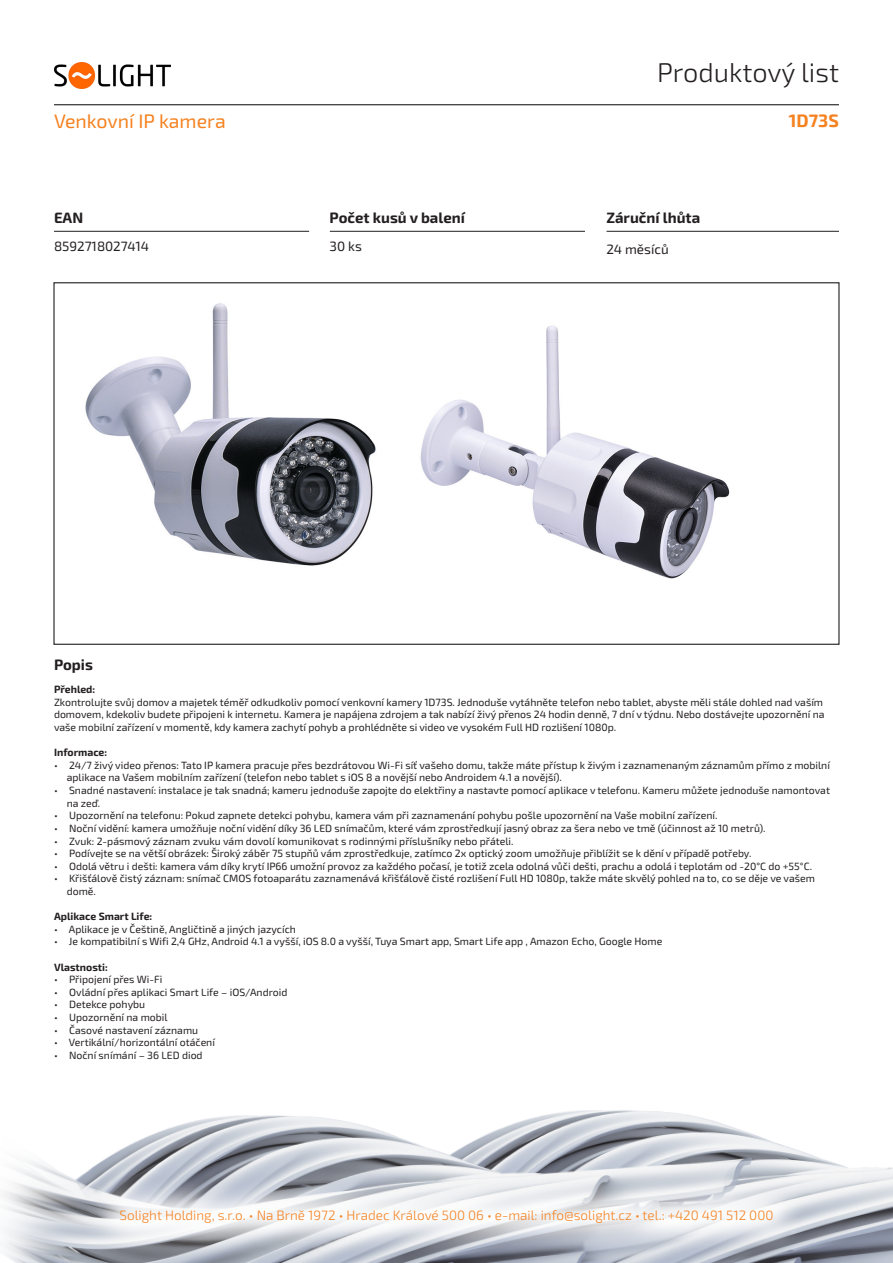
<style>
.page{position:relative;width:893px;height:1263px;background:#fff}
.page>*{position:absolute;margin:0;border:0;box-sizing:border-box;transform-origin:0 0}
.t1{font:300 27px "Exo 2.0";color:#231f20}
.t2{font:19.5px "Exo 2.0";color:#f58220}
.Kód_produktu{font:700 18px "Exo 2.0";color:#f58220}
.t3{font:700 15px "Exo 2.0";color:#231f20}
.t4{font:300 13.5px "Exo 2.0";color:#f58220}
.t5{font:13.5px "Exo 2.0";color:#231f20}
.t6{font:10.5px/12.6px "Exo 2.0";color:#231f20}
.t7{font:700 10.5px "Exo 2.0";color:#231f20}
.s1{font-weight:700}
</style>
<div class="page">
<img style="left:3px;top:1110px;width:890px;height:153px">
<svg style="left:85px;top:1174px;width:723px;height:84px"></svg>
<hr style="left:54px;top:104px;width:785px;height:1px;background:#231f20">
<hr style="left:607px;top:231px;width:232px;height:1px;background:#231f20">
<hr style="left:330px;top:231px;width:255px;height:1px;background:#231f20">
<hr style="left:54px;top:231px;width:255px;height:1px;background:#231f20">
<img style="left:54px;top:63px;width:116px;height:26px">
<img style="left:85px;top:303px;width:291px;height:263px">
<img style="left:420px;top:326px;width:310px;height:253px">
<h1 class="t1" style="left:657px;top:57px;width:183px">Produktový list</h1>
<p class="t2" style="left:54px;top:110px;width:173px">Venkovní IP kamera</p>
<p class="Kód_produktu" style="left:789px;top:110px;width:52px">1D73S</p>
<h3 class="t3" style="left:54px;top:209px;width:31px">EAN</h3>
<h3 class="t3" style="left:330px;top:209px;width:137px">Počet kusů v balení</h3>
<h3 class="t3" style="left:606px;top:209px;width:95px">Záruční lhůta</h3>
<p class="t5" style="left:54px;top:238px;width:97px">8592718027414</p>
<p class="t5" style="left:330px;top:238px;width:34px">30 ks</p>
<p class="t5" style="left:606px;top:241px;width:64px">24 měsíců</p>
<h3 class="t3" style="left:54px;top:655px;width:40px">Popis</h3>
<p class="t6" style="left:54px;top:683px;width:772px"><span class="s1">Přehled:<br></span>Zkontrolujte svůj domov a majetek téměř odkudkoliv pomocí venkovní kamery 1D73S. Jednoduše vytáhněte telefon nebo tablet, abyste měli stále dohled nad vaším domovem, kdekoliv budete připojeni k internetu. Kamera je napájena zdrojem a tak nabízí živý přenos 24 hodin denně, 7 dní v týdnu. Nebo dostávejte upozornění na vaše mobilní zařízení v momentě, kdy kamera zachytí pohyb a prohlédněte si video ve vysokém Full HD rozlišení 1080p.</p>
<p class="t7" style="left:54px;top:746px;width:55px">Informace:</p>
<p class="t6" style="left:67px;top:759px;width:765px;text-indent:-13px">• 24/7 živý video přenos: Tato IP kamera pracuje přes bezdrátovou Wi-Fi síť vašeho domu, takže máte přístup k živým i zaznamenaným záznamům přímo z mobilní aplikace na Vašem mobilním zařízení (telefon nebo tablet s iOS 8 a novější nebo Androidem 4.1 a novější).</p>
<p class="t6" style="left:67px;top:784px;width:765px;text-indent:-13px">• Snadné nastavení: instalace je tak snadná; kameru jednoduše zapojte do elektřiny a nastavte pomocí aplikace v telefonu. Kameru můžete jednoduše namontovat na zeď.</p>
<p class="t6" style="left:54px;top:809px;width:665px">• Upozornění na telefonu: Pokud zapnete detekci pohybu, kamera vám při zaznamenání pohybu pošle upozornění na Vaše mobilní zařízení.</p>
<p class="t6" style="left:54px;top:822px;width:713px">• Noční vidění: kamera umožňuje noční vidění díky 36 LED snímačům, které vám zprostředkují jasný obraz za šera nebo ve tmě (účinnost až 10 metrů).</p>
<p class="t6" style="left:54px;top:835px;width:461px">• Zvuk: 2-pásmový záznam zvuku vám dovolí komunikovat s rodinnými příslušníky nebo přáteli.</p>
<p class="t6" style="left:54px;top:847px;width:699px">• Podívejte se na větší obrázek: Široký záběr 75 stupňů vám zprostředkuje, zatímco 2x optický zoom umožňuje přiblížit se k dění v případě potřeby.</p>
<p class="t6" style="left:54px;top:860px;width:760px">• Odolá větru i dešti: kamera vám díky krytí IP66 umožní provoz za každého počasí, je totiž zcela odolná vůči dešti, prachu a odolá i teplotám od -20°C do +55°C.</p>
<p class="t6" style="left:67px;top:872px;width:750px;text-indent:-13px">• Křišťálově čistý záznam: snímač CMOS fotoaparátu zaznamenává křišťálově čisté rozlišení Full HD 1080p, takže máte skvělý pohled na to, co se děje ve vašem domě.</p>
<p class="t7" style="left:54px;top:910px;width:100px">Aplikace Smart Life:</p>
<p class="t6" style="left:54px;top:923px;width:243px">• Aplikace je v Češtině, Angličtině a jiných jazycích</p>
<p class="t6" style="left:54px;top:935px;width:610px">• Je kompatibilní s Wifi 2,4 GHz, Android 4.1 a vyšší, iOS 8.0 a vyšší, Tuya Smart app, Smart Life app , Amazon Echo, Google Home</p>
<p class="t7" style="left:54px;top:960px;width:55px">Vlastnosti:</p>
<p class="t6" style="left:54px;top:973px;width:110px">• Připojení přes Wi-Fi</p>
<p class="t6" style="left:54px;top:986px;width:235px">• Ovládní přes aplikaci Smart Life – iOS/Android</p>
<p class="t6" style="left:54px;top:998px;width:93px">• Detekce pohybu</p>
<p class="t6" style="left:54px;top:1011px;width:115px">• Upozornění na mobil</p>
<p class="t6" style="left:54px;top:1024px;width:146px">• Časové nastavení záznamu</p>
<p class="t6" style="left:54px;top:1036px;width:163px">• Vertikální/horizontální otáčení</p>
<p class="t6" style="left:54px;top:1049px;width:150px">• Noční snímání – 36 LED diod</p>
<p class="t4" style="left:120px;top:1208px;width:655px">Solight Holding, s.r.o. • Na Brně 1972 • Hradec Králové 500 06 • e-mail: info@solight.cz • tel.: +420 491 512 000</p>
</div>
